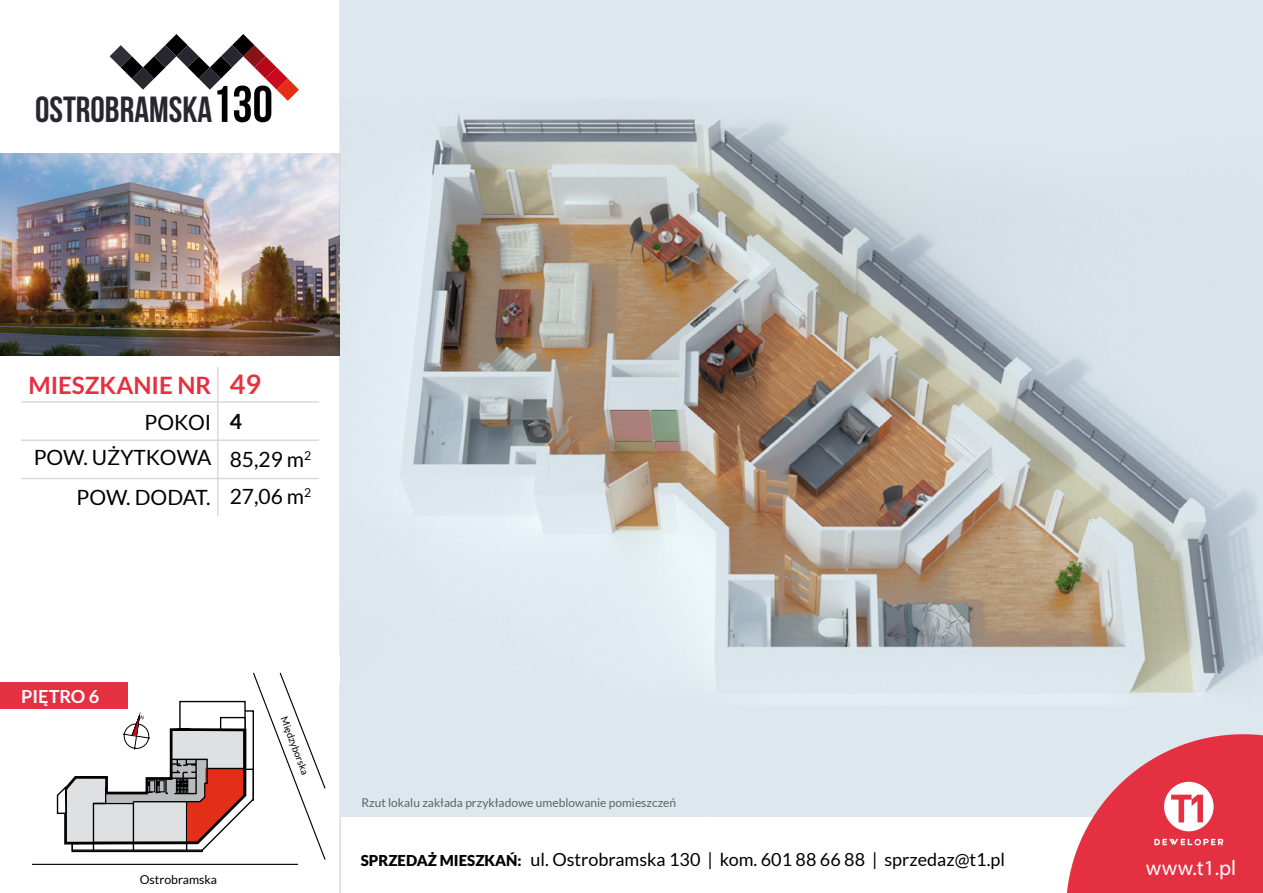
<style>
.page{position:relative;width:1263px;height:893px;background:#fff}
.page>*{position:absolute;margin:0;border:0;box-sizing:border-box;transform-origin:0 0}
.t1{font:700 36.3px "Bebas Neue";color:#28262e}
.t2{font:700 27px "Lato";color:#e53440}
.t3{font:700 24px "Lato";color:#e53042}
.t4{font:21.3px "Myriad Pro";letter-spacing:.005em;color:#fff}
.t5{font:21px/37.5px "Lato";color:#000}
.t6{font:700 18.15px "Lato";color:#fff}
.t7{font:18px "Lato";color:#000}
.t8{font:12.3px "Lato";color:#000}
.t9{font:12px "Lato";color:#616264}
.t10{font:9.9px "Lato";color:#000}
.s1{font-size:51.45px;color:#000}
.s2{font-weight:700}
.s3{font-weight:900;font-size:15px}
</style>
<div class="page">
<hr style="left:339px;top:0;width:2px;height:893px;background:#dbdcdd">
<img style="left:0;top:211px;width:340px;height:145px">
<div style="left:0;top:681px;width:128px;height:28px;background:#e53042"></div>
<hr style="left:217px;top:367px;width:1px;height:149px;background:#d9dadb">
<hr style="left:21px;top:401px;width:298px;height:2px;background:#d9dadb">
<hr style="left:21px;top:439px;width:298px;height:2px;background:#d9dadb">
<hr style="left:21px;top:478px;width:298px;height:1px;background:#d9dadb">
<div style="left:0;top:0;width:383px;height:211px;background:#fff;opacity:.91"></div>
<svg style="left:110px;top:34px;width:189px;height:67px"></svg>
<div style="left:0;top:655px;width:340px;height:27px;background:#fff"></div>
<hr style="left:340px;top:816px;width:923px;height:1px;background:#e53042">
<img style="left:340px;top:0;width:923px;height:816px">
<hr style="left:32px;top:864px;width:266px;height:1px;background:#000">
<svg style="left:1066px;top:734px;width:197px;height:159px"></svg>
<svg style="left:56px;top:672px;width:270px;height:188px"></svg>
<h1 class="t1" style="left:35px;top:89px;width:239px">OSTROBRAMSKA<span class="s1">130</span></h1>
<h3 class="t3" style="left:28px;top:371px;width:184px">MIESZKANIE NR</h3>
<p class="t5" style="left:145px;top:404px;width:68px">pokoi</p>
<p class="t5" style="left:34px;top:439px;width:179px">pow. użytkowa</p>
<p class="t5" style="left:77px;top:478px;width:136px">pow. dodat.</p>
<h2 class="t2" style="left:230px;top:369px;width:33px">49</h2>
<p class="t5" style="left:230px;top:403px;width:83px"><span class="s2">4<br></span>85,29 m<sup>2</sup></p>
<p class="t5" style="left:230px;top:478px;width:83px">27,06 m<sup>2</sup></p>
<p class="t6" style="left:21px;top:686px;width:80px">PIĘTRO 6</p>
<p class="t8" style="left:140px;top:873px;width:79px">Ostrobramska</p>
<p class="t10" style="left:289px;top:715px;width:64px;rotate:69deg">Międzyborska</p>
<p class="t9" style="left:361px;top:796px;width:316px">Rzut lokalu zakłada przykładowe umeblowanie pomieszczeń</p>
<p class="t7" style="left:361px;top:849px;width:646px"><span class="s3">SPRZEDAŻ MIESZKAŃ:</span> ul. Ostrobramska 130 | kom. 601 88 66 88 | sprzedaz@t1.pl</p>
<p class="t4" style="left:1146px;top:855px;width:92px">www.t1.pl</p>
</div>
